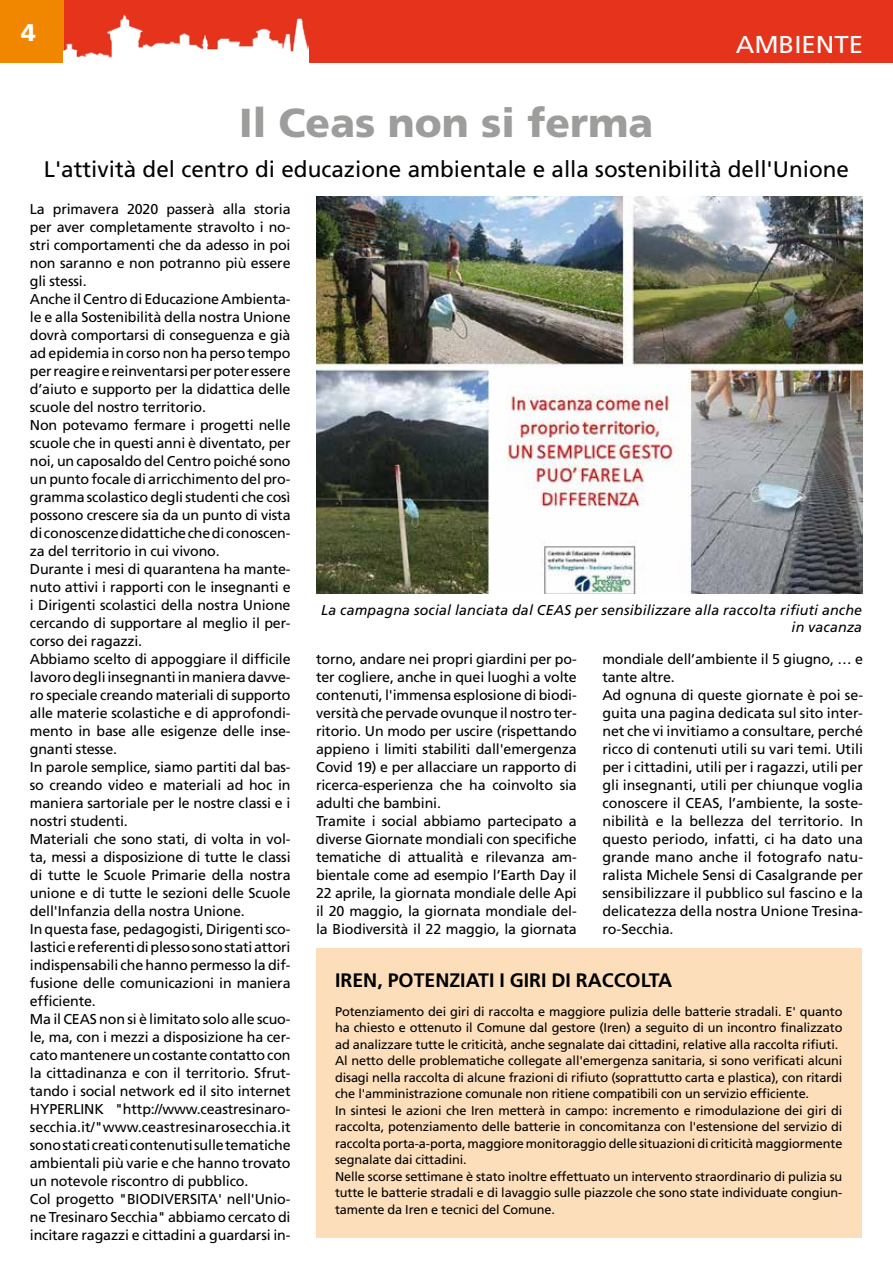
<style>
.page{position:relative;width:893px;height:1263px;background:#fff}
.page>*{position:absolute;margin:0;border:0;box-sizing:border-box;transform-origin:0 0}
.t1{font:900 40.5px "Frutiger";color:#9d9d9c}
.t2{font:24.45px "Frutiger";color:#fff;scale:1.06 1}
.t3{font:900 24px "Frutiger";color:#fff}
.t4{font:22.5px "Frutiger";color:#000}
.t5{font:700 19.5px "Frutiger";color:#000}
.t6{font:14.25px/18px "Frutiger";letter-spacing:-.01em;color:#000}
.t7{font:italic 14.25px/17.4px "Frutiger";letter-spacing:.01em;color:#000;text-align:right}
.t8{font:12.75px/16.5px "Frutiger";letter-spacing:-.01em;color:#000}
</style>
<div class="page">
<div style="left:0;top:0;width:893px;height:63px;background:#e6331c"></div>
<div style="left:0;top:0;width:64px;height:63px;background:#f18700"></div>
<img style="left:64px;top:16px;width:245px;height:47px">
<img style="left:316px;top:197px;width:546px;height:396px">
<div style="left:317px;top:948px;width:545px;height:289px;background:#fddebb"></div>
<h3 class="t3" style="left:21px;top:19px;width:16px">4</h3>
<h2 class="t2" style="left:736px;top:30px;width:122px">AMBIENTE</h2>
<h1 class="t1" style="left:239px;top:99px;width:416px">Il Ceas non si ferma</h1>
<h3 class="t4" style="left:44px;top:156px;width:807px">L'attività del centro di educazione ambientale e alla sostenibilità dell'Unione</h3>
<p class="t6" style="left:30px;top:200px;width:262px">La primavera 2020 passerà alla storia per aver completamente stravolto i no&shy;stri comportamenti che da adesso in poi non saranno e non potranno più essere gli stessi.<br>Anche il Centro di Educazione Ambienta&shy;le e alla Sostenibilità della nostra Unione dovrà comportarsi di conseguenza e già ad epidemia in corso non ha perso tempo per reagire e reinventarsi per poter essere d’aiuto e supporto per la didattica delle scuole del nostro territorio.<br>Non potevamo fermare i progetti nelle scuole che in questi anni è diventato, per noi, un caposaldo del Centro poiché sono un punto focale di arricchimento del pro&shy;gramma scolastico degli studenti che così possono crescere sia da un punto di vista di conoscenze didattiche che di conoscen&shy;za del territorio in cui vivono.<br>Durante i mesi di quarantena ha mante&shy;nuto attivi i rapporti con le insegnanti e i Dirigenti scolastici della nostra Unione cercando di supportare al meglio il per&shy;corso dei ragazzi.<br>Abbiamo scelto di appoggiare il difficile lavoro degli insegnanti in maniera davve&shy;ro speciale creando materiali di supporto alle materie scolastiche e di approfondi&shy;mento in base alle esigenze delle inse&shy;gnanti stesse.<br>In parole semplice, siamo partiti dal bas&shy;so creando video e materiali ad hoc in maniera sartoriale per le nostre classi e i nostri studenti.<br>Materiali che sono stati, di volta in vol&shy;ta, messi a disposizione di tutte le classi di tutte le Scuole Primarie della nostra unione e di tutte le sezioni delle Scuole dell'Infanzia della nostra Unione.<br>In questa fase, pedagogisti, Dirigenti sco&shy;lastici e referenti di plesso sono stati attori indispensabili che hanno permesso la dif&shy;fusione delle comunicazioni in maniera efficiente.<br>Ma il CEAS non si è limitato solo alle scuo&shy;le, ma, con i mezzi a disposizione ha cer&shy;cato mantenere un costante contatto con la cittadinanza e con il territorio. Sfrut&shy;tando i social network ed il sito internet HYPERLINK "http://www.ceastresinaro&shy;secchia.it/"www.ceastresinarosecchia.it sono stati creati contenuti sulle tematiche ambientali più varie e che hanno trovato un notevole riscontro di pubblico.<br>Col progetto "BIODIVERSITA' nell'Unio&shy;ne Tresinaro Secchia" abbiamo cercato di incitare ragazzi e cittadini a guardarsi in-</p>
<p class="t7" style="left:321px;top:601px;width:542px">La campagna social lanciata dal CEAS per sensibilizzare alla raccolta rifiuti anche in vacanza</p>
<p class="t6" style="left:316px;top:650px;width:262px">torno, andare nei propri giardini per po&shy;ter cogliere, anche in quei luoghi a volte contenuti, l'immensa esplosione di biodi&shy;versità che pervade ovunque il nostro ter&shy;ritorio. Un modo per uscire (rispettando appieno i limiti stabiliti dall'emergenza Covid 19) e per allacciare un rapporto di ricerca-esperienza che ha coinvolto sia adulti che bambini.<br>Tramite i social abbiamo partecipato a diverse Giornate mondiali con specifiche tematiche di attualità e rilevanza am&shy;bientale come ad esempio l’Earth Day il 22 aprile, la giornata mondiale delle Api il 20 maggio, la giornata mondiale del&shy;la Biodiversità il 22 maggio, la giornata</p>
<p class="t6" style="left:602px;top:650px;width:262px">mondiale dell’ambiente il 5 giugno, … e tante altre.<br>Ad ognuna di queste giornate è poi se&shy;guita una pagina dedicata sul sito inter&shy;net che vi invitiamo a consultare, perché ricco di contenuti utili su vari temi. Utili per i cittadini, utili per i ragazzi, utili per gli insegnanti, utili per chiunque voglia conoscere il CEAS, l’ambiente, la soste&shy;nibilità e la bellezza del territorio. In questo periodo, infatti, ci ha dato una grande mano anche il fotografo natu&shy;ralista Michele Sensi di Casalgrande per sensibilizzare il pubblico sul fascino e la delicatezza della nostra Unione Tresina&shy;ro-Secchia.</p>
<h3 class="t5" style="left:335px;top:969px;width:338px">IREN, POTENZIATI I GIRI DI RACCOLTA</h3>
<p class="t8" style="left:335px;top:1003px;width:509px">Potenziamento dei giri di raccolta e maggiore pulizia delle batterie stradali. E' quanto ha chiesto e ottenuto il Comune dal gestore (Iren) a seguito di un incontro finalizzato ad analizzare tutte le criticità, anche segnalate dai cittadini, relative alla raccolta rifiuti.<br>Al netto delle problematiche collegate all'emergenza sanitaria, si sono verificati alcuni disagi nella raccolta di alcune frazioni di rifiuto (soprattutto carta e plastica), con ritardi che l'amministrazione comunale non ritiene compatibili con un servizio efficiente.<br>In sintesi le azioni che Iren metterà in campo: incremento e rimodulazione dei giri di raccolta, potenziamento delle batterie in concomitanza con l'estensione del servizio di raccolta porta-a-porta, maggiore monitoraggio delle situazioni di criticità maggiormente segnalate dai cittadini.<br>Nelle scorse settimane è stato inoltre effettuato un intervento straordinario di pulizia su tutte le batterie stradali e di lavaggio sulle piazzole che sono state individuate congiun&shy;tamente da Iren e tecnici del Comune.</p>
</div>
